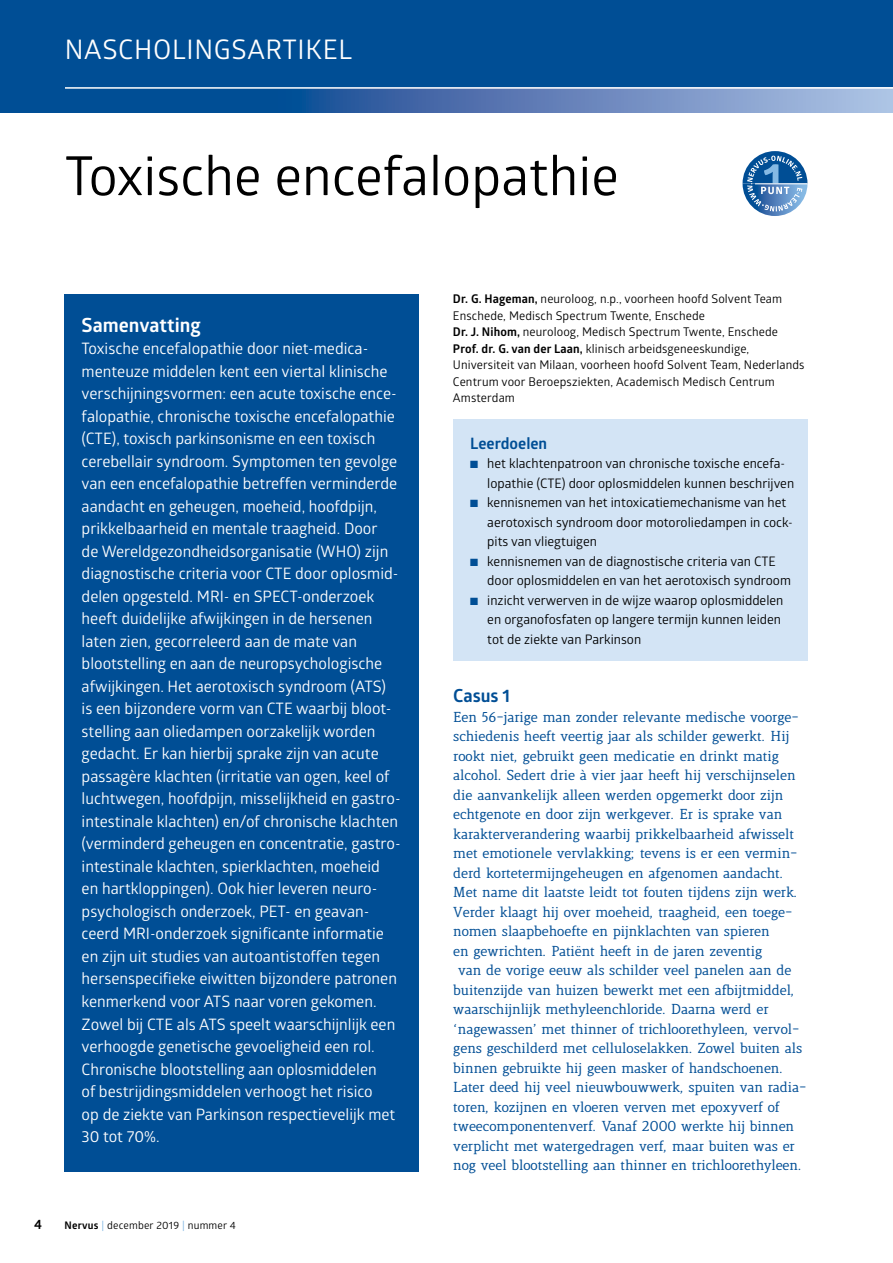
<style>
.page{position:relative;width:893px;height:1263px;background:#fff}
.page>*{position:absolute;margin:0;border:0;box-sizing:border-box;transform-origin:0 0}
.t1{font:54px "Glober";color:#000}
.t2{font:27px "Glober";letter-spacing:.025em;color:#fff}
.t3{font:700 19.5px "Glober";color:#fff}
.t4{font:700 18px "Glober";color:#004e95}
.t5{font:15.75px/22.5px "Glober";color:#fff}
.t6{font:700 15.75px "Glober";color:#004e95}
.t7{font:13.8px "Lenga";color:#004e95}
.t8{font:700 13.5px "Glober";color:#000}
.t9{font:13.2px/19.5px "Glober";color:#000}
.t10{font:12px/16.5px "Glober";letter-spacing:.01em;color:#000}
.t11{font:10.5px "Glober";letter-spacing:.02em;color:#000}
.s1{font-weight:700}
.s2{color:#86bae4}
.s3{color:#004e95}
</style>
<div class="page">
<div style="left:0;top:0;width:893px;height:113px;background:#004e95"></div>
<img style="left:306px;top:89px;width:587px;height:24px">
<hr style="left:65px;top:87px;width:828px;height:2px;background:#fff">
<svg style="left:742px;top:151px;width:65px;height:65px"></svg>
<div style="left:65px;top:294px;width:354px;height:877px;background:#004e95"></div>
<div style="left:453px;top:419px;width:354px;height:242px;background:#d3e4f5"></div>
<h2 class="t2" style="left:65px;top:30px;width:289px">NASCHOLINGSARTIKEL</h2>
<h1 class="t1" style="left:65px;top:138px;width:556px">Toxische encefalopathie</h1>
<p class="t3" style="left:82px;top:311px;width:121px">Samenvatting</p>
<p class="t5" style="left:82px;top:337px;width:320px">Toxische encefalopathie door niet-medica&shy;menteuze middelen kent een viertal klinische verschijningsvormen: een acute toxische ence&shy;falopathie, chronische toxische encefalopathie (CTE), toxisch parkinsonisme en een toxisch cerebellair syndroom. Symptomen ten gevolge van een encefalopathie betreffen verminderde aandacht en geheugen, moeheid, hoofdpijn, prikkelbaarheid en mentale traagheid. Door<br>de Wereldgezondheidsorganisatie (WHO) zijn diagnostische criteria voor CTE door oplosmid&shy;delen opgesteld. MRI- en SPECT-onderzoek heeft duidelijke afwijkingen in de hersenen laten zien, gecorreleerd aan de mate van blootstelling en aan de neuropsychologische afwijkingen. Het aerotoxisch syndroom (ATS) is een bijzondere vorm van CTE waarbij bloot&shy;stelling aan oliedampen oorzakelijk worden gedacht. Er kan hierbij sprake zijn van acute passagère klachten (irritatie van ogen, keel of luchtwegen, hoofdpijn, misselijkheid en gastro&shy;intestinale klachten) en/of chronische klachten (verminderd geheugen en concentratie, gastro&shy;intestinale klachten, spierklachten, moeheid<br>en hartkloppingen). Ook hier leveren neuro&shy;psychologisch onderzoek, PET- en geavan&shy;ceerd MRI-onderzoek significante informatie en zijn uit studies van autoantistoffen tegen hersenspecifieke eiwitten bijzondere patronen kenmerkend voor ATS naar voren gekomen.<br>Zowel bij CTE als ATS speelt waarschijnlijk een verhoogde genetische gevoeligheid een rol.<br>Chronische blootstelling aan oplosmiddelen<br>of bestrijdingsmiddelen verhoogt het risico<br>op de ziekte van Parkinson respectievelijk met 30 tot 70%.</p>
<p class="t8" style="left:34px;top:1214px;width:9px">4</p>
<p class="t11" style="left:65px;top:1218px;width:173px"><span class="s1">Nervus</span> <span class="s2">|</span> december 2019 <span class="s2">|</span> nummer 4</p>
<p class="t10" style="left:453px;top:290px;width:353px"><span class="s1">Dr. G. Hageman,</span> neuroloog, n.p., voorheen hoofd Solvent Team Enschede, Medisch Spectrum Twente, Enschede<br><span class="s1">Dr. J. Nihom,</span> neuroloog, Medisch Spectrum Twente, Enschede <span class="s1">Prof. dr. G. van der Laan,</span> klinisch arbeidsgeneeskundige, Universiteit van Milaan, voorheen hoofd Solvent Team, Nederlands Centrum voor Beroepsziekten, Academisch Medisch Centrum Amsterdam</p>
<p class="t6" style="left:470px;top:432px;width:78px">Leerdoelen</p>
<p class="t9" style="left:487px;top:453px;width:308px;text-indent:-17px"><span class="s3">■</span> het klachtenpatroon van chronische toxische encefa&shy;lopathie (CTE) door oplosmiddelen kunnen beschrijven</p>
<p class="t9" style="left:487px;top:492px;width:307px;text-indent:-17px"><span class="s3">■</span> kennisnemen van het intoxicatiemechanisme van het aerotoxisch syndroom door motoroliedampen in cock&shy;pits van vliegtuigen</p>
<p class="t9" style="left:487px;top:551px;width:305px;text-indent:-17px"><span class="s3">■</span> kennisnemen van de diagnostische criteria van CTE door oplosmiddelen en van het aerotoxisch syndroom</p>
<p class="t9" style="left:487px;top:590px;width:298px;text-indent:-17px"><span class="s3">■</span> inzicht verwerven in de wijze waarop oplosmiddelen en organofosfaten op langere termijn kunnen leiden tot de ziekte van Parkinson</p>
<p class="t4" style="left:453px;top:683px;width:58px">Casus 1</p>
<p class="t7" style="left:453px;top:710px;width:347px">Een 56-jarige man zonder relevante medische voorge-</p>
<p class="t7" style="left:453px;top:730px;width:337px">schiedenis heeft veertig jaar als schilder gewerkt. Hij</p>
<p class="t7" style="left:453px;top:749px;width:327px">rookt niet, gebruikt geen medicatie en drinkt matig</p>
<p class="t7" style="left:453px;top:769px;width:344px">alcohol. Sedert drie à vier jaar heeft hij verschijnselen</p>
<p class="t7" style="left:453px;top:788px;width:331px">die aanvankelijk alleen werden opgemerkt door zijn</p>
<p class="t7" style="left:453px;top:808px;width:330px">echtgenote en door zijn werkgever. Er is sprake van</p>
<p class="t7" style="left:453px;top:827px;width:342px">karakterverandering waarbij prikkelbaarheid afwisselt</p>
<p class="t7" style="left:453px;top:847px;width:346px">met emotionele vervlakking; tevens is er een vermin-</p>
<p class="t7" style="left:453px;top:866px;width:332px">derd kortetermijngeheugen en afgenomen aandacht.</p>
<p class="t7" style="left:453px;top:886px;width:346px">Met name dit laatste leidt tot fouten tijdens zijn werk.</p>
<p class="t7" style="left:453px;top:905px;width:339px">Verder klaagt hij over moeheid, traagheid, een toege-</p>
<p class="t7" style="left:453px;top:925px;width:318px">nomen slaapbehoefte en pijnklachten van spieren</p>
<p class="t7" style="left:453px;top:944px;width:310px">en gewrichten. Patiënt heeft in de jaren zeventig</p>
<p class="t7" style="left:458px;top:964px;width:335px">van de vorige eeuw als schilder veel panelen aan de</p>
<p class="t7" style="left:453px;top:983px;width:343px">buitenzijde van huizen bewerkt met een afbijtmiddel,</p>
<p class="t7" style="left:453px;top:1003px;width:317px">waarschijnlijk methyleenchloride. Daarna werd er</p>
<p class="t7" style="left:453px;top:1022px;width:348px">‘nagewassen’ met thinner of trichloorethyleen, vervol-</p>
<p class="t7" style="left:453px;top:1042px;width:350px">gens geschilderd met celluloselakken. Zowel buiten als</p>
<p class="t7" style="left:453px;top:1061px;width:332px">binnen gebruikte hij geen masker of handschoenen.</p>
<p class="t7" style="left:453px;top:1081px;width:353px">Later deed hij veel nieuwbouwwerk, spuiten van radia-</p>
<p class="t7" style="left:453px;top:1100px;width:328px">toren, kozijnen en vloeren verven met epoxyverf of</p>
<p class="t7" style="left:453px;top:1120px;width:342px">tweecomponentenverf. Vanaf 2000 werkte hij binnen</p>
<p class="t7" style="left:453px;top:1139px;width:343px">verplicht met watergedragen verf, maar buiten was er</p>
<p class="t7" style="left:453px;top:1159px;width:350px">nog veel blootstelling aan thinner en trichloorethyleen.</p>
</div>
